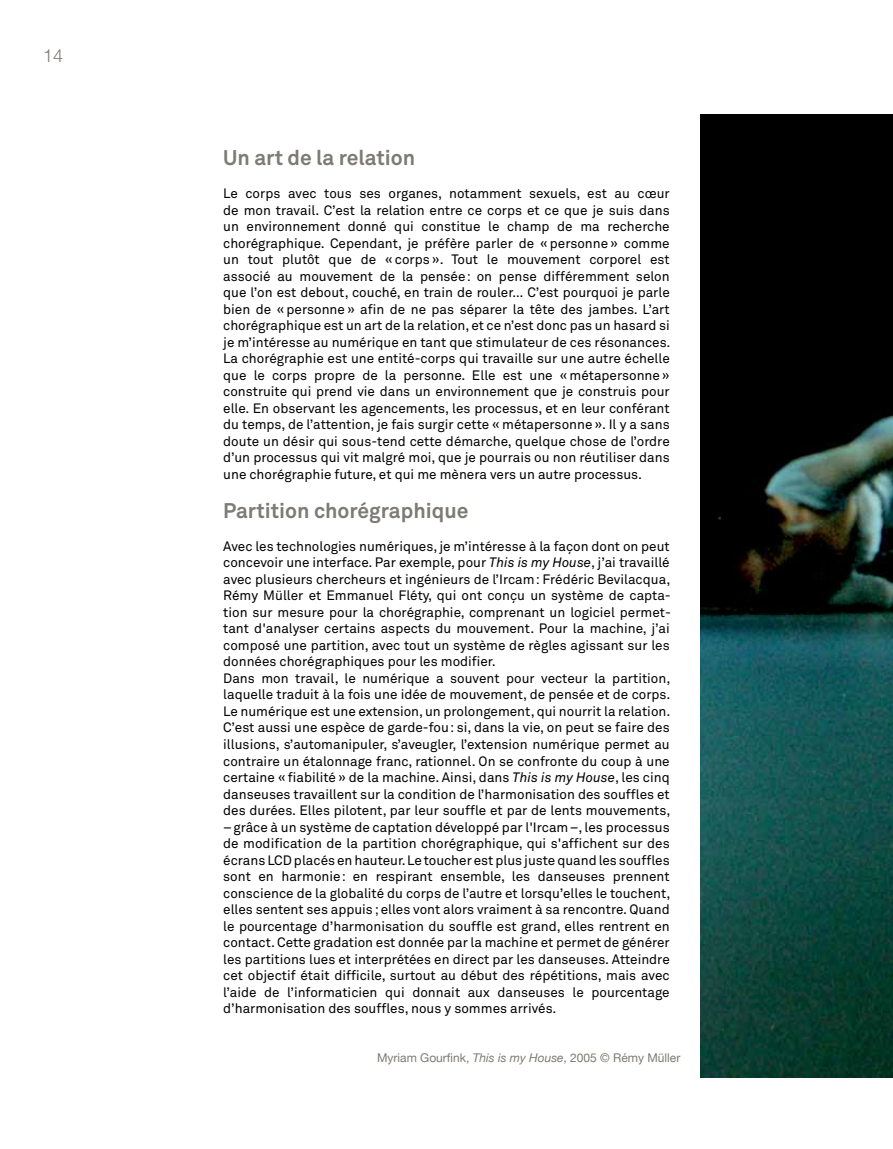
<style>
.page{position:relative;width:893px;height:1149px;background:#fff}
.page>*{position:absolute;margin:0;border:0;box-sizing:border-box;transform-origin:0 0}
.t1{font:700 21px "Akkurat";color:#7e7a74}
.t2{font:300 18px "Helvetica Neue";color:#7e7a74}
.t3{font:13.5px/16.5px "Akkurat";color:#000;text-align:justify}
.t4{font:12px "Helvetica Neue";color:#7e7a74}
.s1{font-style:italic}
</style>
<div class="page">
<img style="left:700px;top:115px;width:193px;height:961px">
<h2 class="t2" style="left:43px;top:44px;width:22px">14</h2>
<h1 class="t1" style="left:223px;top:144px;width:194px">Un art de la relation</h1>
<p class="t3" style="left:223px;top:185px;width:449px">Le corps avec tous ses organes, notamment sexuels, est au cœur de mon travail. C’est la relation entre ce corps et ce que je suis dans un environnement donné qui constitue le champ de ma recherche chorégraphique. Cependant, je préfère parler de « personne » comme un tout plutôt que de « corps ». Tout le mouvement corporel est associé au mouvement de la pensée: on pense différemment selon que l’on est debout, couché, en train de rouler… C’est pourquoi je parle bien de « personne » afin de ne pas séparer la tête des jambes. L’art chorégraphique est un art de la relation, et ce n’est donc pas un hasard si je m’intéresse au numérique en tant que stimulateur de ces résonances.<br>La chorégraphie est une entité-corps qui travaille sur une autre échelle que le corps propre de la personne. Elle est une « métapersonne » construite qui prend vie dans un environnement que je construis pour elle. En observant les agencements, les processus, et en leur conférant du temps, de l’attention, je fais surgir cette « métapersonne ». Il y a sans doute un désir qui sous-tend cette démarche, quelque chose de l’ordre d’un processus qui vit malgré moi, que je pourrais ou non réutiliser dans une chorégraphie future, et qui me mènera vers un autre processus.</p>
<h1 class="t1" style="left:223px;top:497px;width:247px">Partition chorégraphique</h1>
<p class="t3" style="left:223px;top:538px;width:449px;text-align:left">Avec les technologies numériques, je m’intéresse à la façon dont on peut concevoir une interface. Par exemple, pour <span class="s1">This is my House</span>, j’ai travaillé avec plusieurs chercheurs et ingénieurs de l’Ircam: Frédéric Bevilacqua, Rémy Müller et Emmanuel Fléty, qui ont conçu un système de capta&shy;tion sur mesure pour la chorégraphie, comprenant un logiciel permet&shy;tant d'analyser certains aspects du mouvement. Pour la machine, j’ai composé une partition, avec tout un système de règles agissant sur les données chorégraphiques pour les modifier.<br>Dans mon travail, le numérique a souvent pour vecteur la partition, laquelle traduit à la fois une idée de mouvement, de pensée et de corps.<br>Le numérique est une extension, un prolongement, qui nourrit la relation.<br>C’est aussi une espèce de garde-fou: si, dans la vie, on peut se faire des illusions, s’automanipuler, s’aveugler, l’extension numérique permet au contraire un étalonnage franc, rationnel. On se confronte du coup à une certaine « fiabilité » de la machine. Ainsi, dans <span class="s1">This is my House</span>, les cinq danseuses travaillent sur la condition de l’harmonisation des souffles et des durées. Elles pilotent, par leur souffle et par de lents mouvements, –grâce à un système de captation développé par l'Ircam–, les processus de modification de la partition chorégraphique, qui s'affichent sur des écrans LCD placés en hauteur. Le toucher est plus juste quand les souffles sont en harmonie: en respirant ensemble, les danseuses prennent conscience de la globalité du corps de l’autre et lorsqu’elles le touchent, elles sentent ses appuis; elles vont alors vraiment à sa rencontre. Quand le pourcentage d’harmonisation du souffle est grand, elles rentrent en contact. Cette gradation est donnée par la machine et permet de générer les partitions lues et interprétées en direct par les danseuses. Atteindre cet objectif était difficile, surtout au début des répétitions, mais avec l’aide de l’informaticien qui donnait aux danseuses le pourcentage d’harmonisation des souffles, nous y sommes arrivés.</p>
<p class="t4" style="left:377px;top:1049px;width:305px">Myriam Gourfink, <span class="s1">This is my House</span>, 2005 © Rémy Müller</p>
</div>
